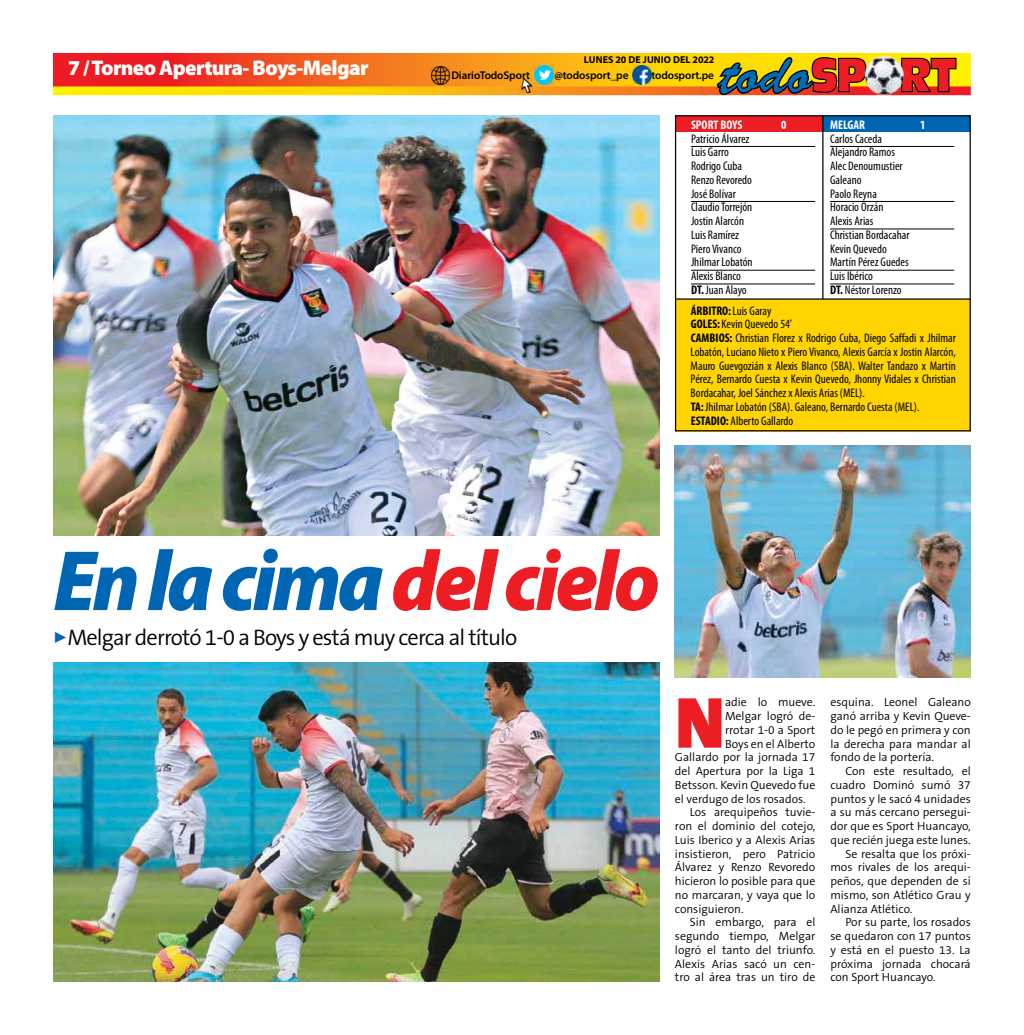
<style>
.page{position:relative;width:1024px;height:1035px;background:#fff}
.page>*{position:absolute;margin:0;border:0;box-sizing:border-box;transform-origin:0 0}
.t1{font:italic 900 semi-condensed 86.38px "Myriad Pro";letter-spacing:-.04em;color:#0066b3}
.t2{font:900 73px "The Sans B9";color:#ed1d24}
.t3{font:300 22.5px "The Sans B4";letter-spacing:-.04em;color:#000}
.t4{font:900 21.25px "Myriad Pro";letter-spacing:-.03em;color:#fff}
.t5{font:condensed 12.5px/13.8px "Myriad Pro";color:#000}
.t6{font:700 condensed 12.5px "Myriad Pro";color:#fff}
.t7{font:300 11.88px/13.8px "The Sans B4";color:#000;text-align:justify}
.t8{font:600 11.25px "Myriad Pro";letter-spacing:-.01em;color:#000}
.t9{font:700 10px "Myriad Pro";letter-spacing:.01em;color:#000}
.s1{font-weight:700}
.s2{color:#ed1d24}
.s3{color:#0066b3}
</style>
<div class="page">
<svg style="left:53px;top:53px;width:918px;height:33px;background:#f47a19"></svg>
<svg style="left:53px;top:86px;width:918px;height:9px;background:#f9b00e"></svg>
<svg style="left:903px;top:58px;width:53px;height:34px;background:#cd4018"></svg>
<svg style="left:717px;top:57px;width:149px;height:38px;background:#9c682e"></svg>
<img style="left:864px;top:55px;width:39px;height:39px">
<img style="left:519px;top:78px;width:14px;height:14px">
<img style="left:632px;top:66px;width:19px;height:18px">
<img style="left:534px;top:66px;width:19px;height:19px">
<img style="left:431px;top:66px;width:18px;height:19px">
<div style="left:675px;top:116px;width:148px;height:15px;background:#ed1d24"></div>
<div style="left:822px;top:116px;width:147px;height:15px;background:#0066b3"></div>
<div style="left:675px;top:299px;width:295px;height:132px;background:#ffd400"></div>
<div style="left:675px;top:115px;width:296px;height:316px;border:1px solid #000"></div>
<hr style="left:822px;top:116px;width:1px;height:183px;background:#000">
<hr style="left:676px;top:298px;width:294px;height:2px;background:#000">
<hr style="left:691px;top:146px;width:124px;height:1px;background:#000">
<hr style="left:691px;top:201px;width:124px;height:1px;background:#000">
<hr style="left:691px;top:270px;width:124px;height:1px;background:#000">
<hr style="left:691px;top:284px;width:124px;height:1px;background:#000">
<hr style="left:830px;top:146px;width:124px;height:1px;background:#000">
<hr style="left:830px;top:201px;width:124px;height:1px;background:#000">
<hr style="left:830px;top:229px;width:124px;height:1px;background:#000">
<hr style="left:830px;top:270px;width:124px;height:1px;background:#000">
<hr style="left:830px;top:284px;width:124px;height:1px;background:#000">
<img style="left:53px;top:115px;width:607px;height:420px">
<img style="left:53px;top:663px;width:607px;height:318px">
<img style="left:675px;top:445px;width:296px;height:232px">
<h3 class="t4" style="left:68px;top:54px;width:302px">7 / Torneo Apertura- Boys-Melgar</h3>
<p class="t9" style="left:584px;top:53px;width:132px">LUNES 20 DE JUNIO DEL 2022</p>
<p class="t8" style="left:451px;top:68px;width:80px">DiarioTodoSport</p>
<p class="t8" style="left:554px;top:68px;width:76px">@todosport_pe</p>
<p class="t8" style="left:651px;top:68px;width:64px">todosport.pe</p>
<p class="t6" style="left:691px;top:117px;width:53px">SPORT BOYS</p>
<p class="t6" style="left:781px;top:117px;width:7px">0</p>
<p class="t5" style="left:691px;top:131px;width:63px">Patricio Álvarez<br>Luis Garro<br>Rodrigo Cuba<br>Renzo Revoredo<br>José Bolívar<br>Claudio Torrejón<br>Jostin Alarcón<br>Luis Ramírez<br>Piero Vivanco<br>Jhilmar Lobatón<br>Alexis Blanco<br><span class="s1">DT.</span> Juan Alayo</p>
<p class="t6" style="left:830px;top:117px;width:36px">MELGAR</p>
<p class="t6" style="left:920px;top:117px;width:7px">1</p>
<p class="t5" style="left:830px;top:131px;width:81px">Carlos Caceda<br>Alejandro Ramos<br>Alec Denoumustier<br>Galeano<br>Paolo Reyna<br>Horacio Orzán<br>Alexis Arias<br>Christian Bordacahar<br>Kevin Quevedo<br>Martín Pérez Guedes<br>Luis Ibérico<br><span class="s1">DT.</span> Néstor Lorenzo</p>
<p class="t5" style="left:690px;top:303px;width:267px"><span class="s1">ÁRBITRO:</span> Luis Garay<br><span class="s1">GOLES:</span> Kevin Quevedo 54’<br><span class="s1">CAMBIOS:</span> Christian Florez x Rodrigo Cuba, Diego Saffadi x Jhilmar Lobatón, Luciano Nieto x Piero Vivanco, Alexis García x Jostin Alarcón, Mauro Guevgozián x Alexis Blanco (SBA). Walter Tandazo x Martín Pérez, Bernardo Cuesta x Kevin Quevedo, Jhonny Vidales x Christian Bordacahar, Joel Sánchez x Alexis Arias (MEL).<br><span class="s1">TA:</span> Jhilmar Lobatón (SBA). Galeano, Bernardo Cuesta (MEL).<br><span class="s1">ESTADIO:</span> Alberto Gallardo</p>
<h1 class="t1" style="left:53px;top:524px;width:608px">En la cima <span class="s2">del cielo</span></h1>
<h3 class="t3" style="left:53px;top:625px;width:465px"><span class="s3">✓</span>Melgar derrotó 1-0 a Boys y está muy cerca al título</h3>
<h2 class="t2" style="left:675px;top:684px;width:52px">N</h2>
<p class="t7" style="left:725px;top:696px;width:92px">adie lo mueve.</p>
<p class="t7" style="left:725px;top:710px;width:92px">Melgar logró de-</p>
<p class="t7" style="left:725px;top:723px;width:92px">rrotar 1-0 a Sport</p>
<p class="t7" style="left:725px;top:737px;width:92px">Boys en el Alberto</p>
<p class="t7" style="left:675px;top:751px;width:142px">Gallardo por la jornada 17</p>
<p class="t7" style="left:675px;top:765px;width:142px">del Apertura por la Liga 1</p>
<p class="t7" style="left:675px;top:778px;width:142px">Betsson. Kevin Quevedo fue</p>
<p class="t7" style="left:675px;top:792px;width:132px">el verdugo de los rosados.</p>
<p class="t7" style="left:690px;top:806px;width:127px">Los arequipeños tuvie-</p>
<p class="t7" style="left:675px;top:820px;width:142px">ron el dominio del cotejo,</p>
<p class="t7" style="left:675px;top:834px;width:142px">Luis Iberico y a Alexis Arias</p>
<p class="t7" style="left:675px;top:847px;width:142px">insistieron, pero Patricio</p>
<p class="t7" style="left:675px;top:861px;width:142px">Álvarez y Renzo Revoredo</p>
<p class="t7" style="left:675px;top:875px;width:142px">hicieron lo posible para que</p>
<p class="t7" style="left:675px;top:889px;width:142px">no marcaran, y vaya que lo</p>
<p class="t7" style="left:675px;top:902px;width:70px">consiguieron.</p>
<p class="t7" style="left:690px;top:916px;width:127px">Sin embargo, para el</p>
<p class="t7" style="left:675px;top:930px;width:142px">segundo tiempo, Melgar</p>
<p class="t7" style="left:675px;top:944px;width:142px">logró el tanto del triunfo.</p>
<p class="t7" style="left:675px;top:957px;width:142px">Alexis Arias sacó un cen-</p>
<p class="t7" style="left:675px;top:971px;width:142px">tro al área tras un tiro de</p>
<p class="t7" style="left:830px;top:696px;width:142px">esquina. Leonel Galeano ganó arriba y Kevin Queve&shy;do le pegó en primera y con la derecha para mandar al fondo de la portería.</p>
<p class="t7" style="left:845px;top:765px;width:127px">Con este resultado, el</p>
<p class="t7" style="left:830px;top:779px;width:142px">cuadro Dominó sumó 37</p>
<p class="t7" style="left:830px;top:792px;width:142px">puntos y le sacó 4 unidades</p>
<p class="t7" style="left:830px;top:806px;width:142px">a su más cercano persegui-</p>
<p class="t7" style="left:830px;top:820px;width:142px">dor que es Sport Huancayo,</p>
<p class="t7" style="left:830px;top:834px;width:142px">que recién juega este lunes.</p>
<p class="t7" style="left:845px;top:847px;width:127px">Se resalta que los próxi-</p>
<p class="t7" style="left:830px;top:861px;width:142px">mos rivales de los arequi-</p>
<p class="t7" style="left:830px;top:875px;width:142px">peños, que dependen de sí</p>
<p class="t7" style="left:830px;top:889px;width:142px">mismo, son Atlético Grau y</p>
<p class="t7" style="left:830px;top:902px;width:83px">Alianza Atlético.</p>
<p class="t7" style="left:845px;top:916px;width:127px">Por su parte, los rosados</p>
<p class="t7" style="left:830px;top:930px;width:142px">se quedaron con 17 puntos</p>
<p class="t7" style="left:830px;top:944px;width:142px">y está en el puesto 13. La</p>
<p class="t7" style="left:830px;top:957px;width:142px">próxima jornada chocará</p>
<p class="t7" style="left:830px;top:971px;width:107px">con Sport Huancayo.</p>
</div>
